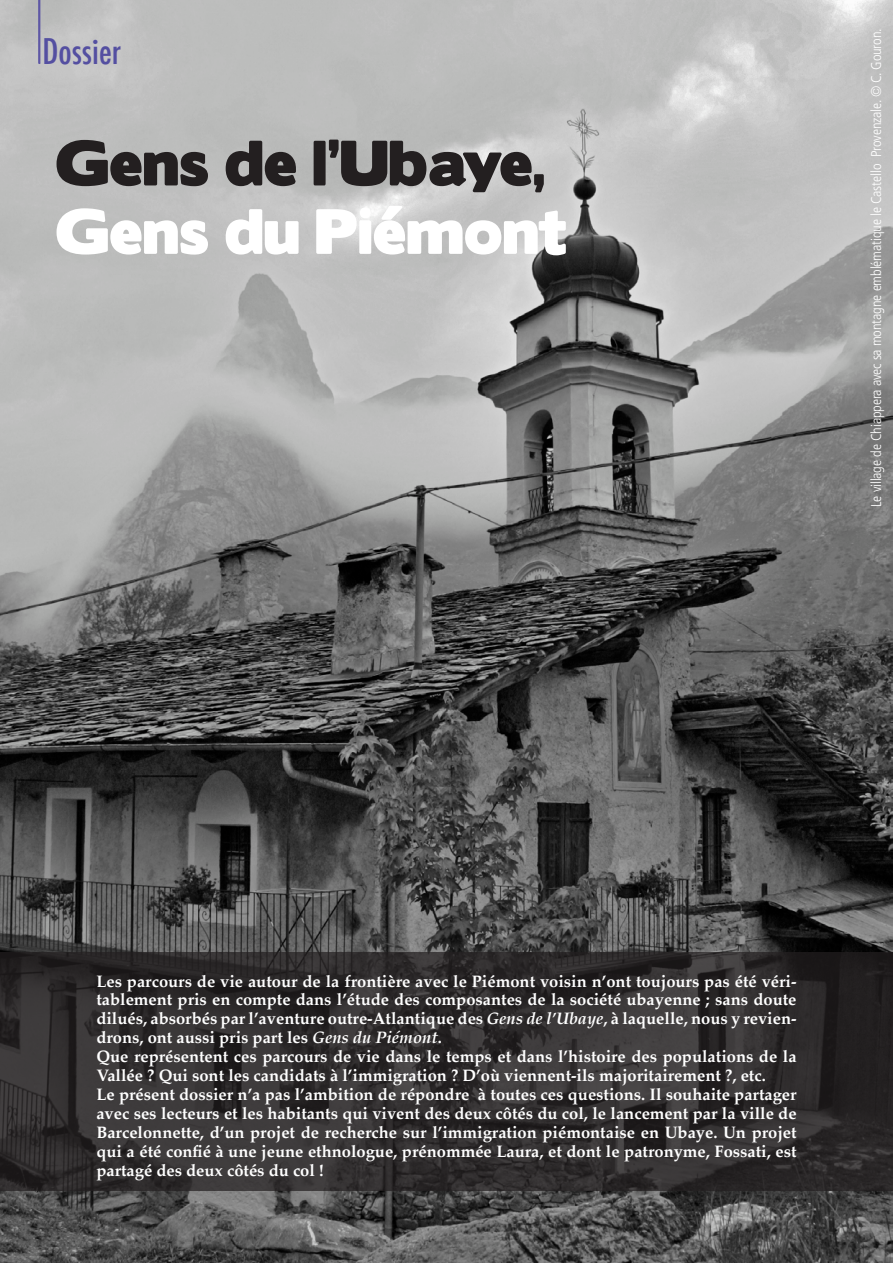
<style>
.page{position:relative;width:893px;height:1263px;background:#fff}
.page>*{position:absolute;margin:0;border:0;box-sizing:border-box;transform-origin:0 0}
.t1{font:57px "Boris Black Bloxx";color:#231f20}
.t2{font:57px "Boris Black Bloxx";color:#fff}
.t3{font:500 condensed 34.5px "Futura";color:#544fa1}
.t4{font:700 16.5px/18.9px "Palatino";color:#fff;text-align:justify}
.t5{font:300 condensed 14.25px "Frutiger LT Std";letter-spacing:-.01em;color:#fff}
.s1{font-style:italic}
</style>
<div class="page">
<img style="left:0;top:0;width:893px;height:1263px">
<svg style="left:38px;top:0;width:2px;height:64px"></svg>
<svg style="left:0;top:952px;width:893px;height:239px;background:#302d2e"></svg>
<p class="t3" style="left:43px;top:29px;width:80px">Dossier</p>
<p class="t1" style="left:55px;top:120px;width:491px">Gens de l’Ubaye,</p>
<p class="t2" style="left:55px;top:188px;width:512px">Gens du Piémont</p>
<p class="t5" style="left:868px;top:507px;width:480px;rotate:-90deg">Le village de Chiappera avec sa montagne emblématique le Castello Provenzale. © C. Gouron.</p>
<p class="t4" style="left:96px;top:971px;width:702px">Les parcours de vie autour de la frontière avec le Piémont voisin n’ont toujours pas été véri&shy;tablement pris en compte dans l’étude des composantes de la société ubayenne ; sans doute dilués, absorbés par l’aventure outre-Atlantique des <span class="s1">Gens de l’Ubaye</span>, à laquelle, nous y revien&shy;drons, ont aussi pris part les <span class="s1">Gens du Piémont</span>.</p>
<p class="t4" style="left:96px;top:1047px;width:702px">Que représentent ces parcours de vie dans le temps et dans l’histoire des populations de la<br>Vallée ? Qui sont les candidats à l’immigration ? D’où viennent-ils majoritairement ?, etc.</p>
<p class="t4" style="left:96px;top:1084px;width:702px">Le présent dossier n’a pas l’ambition de répondre à toutes ces questions. Il souhaite partager avec ses lecteurs et les habitants qui vivent des deux côtés du col, le lancement par la ville de Barcelonnette, d’un projet de recherche sur l’immigration piémontaise en Ubaye. Un projet qui a été confié à une jeune ethnologue, prénommée Laura, et dont le patronyme, Fossati, est partagé des deux côtés du col !</p>
</div>
